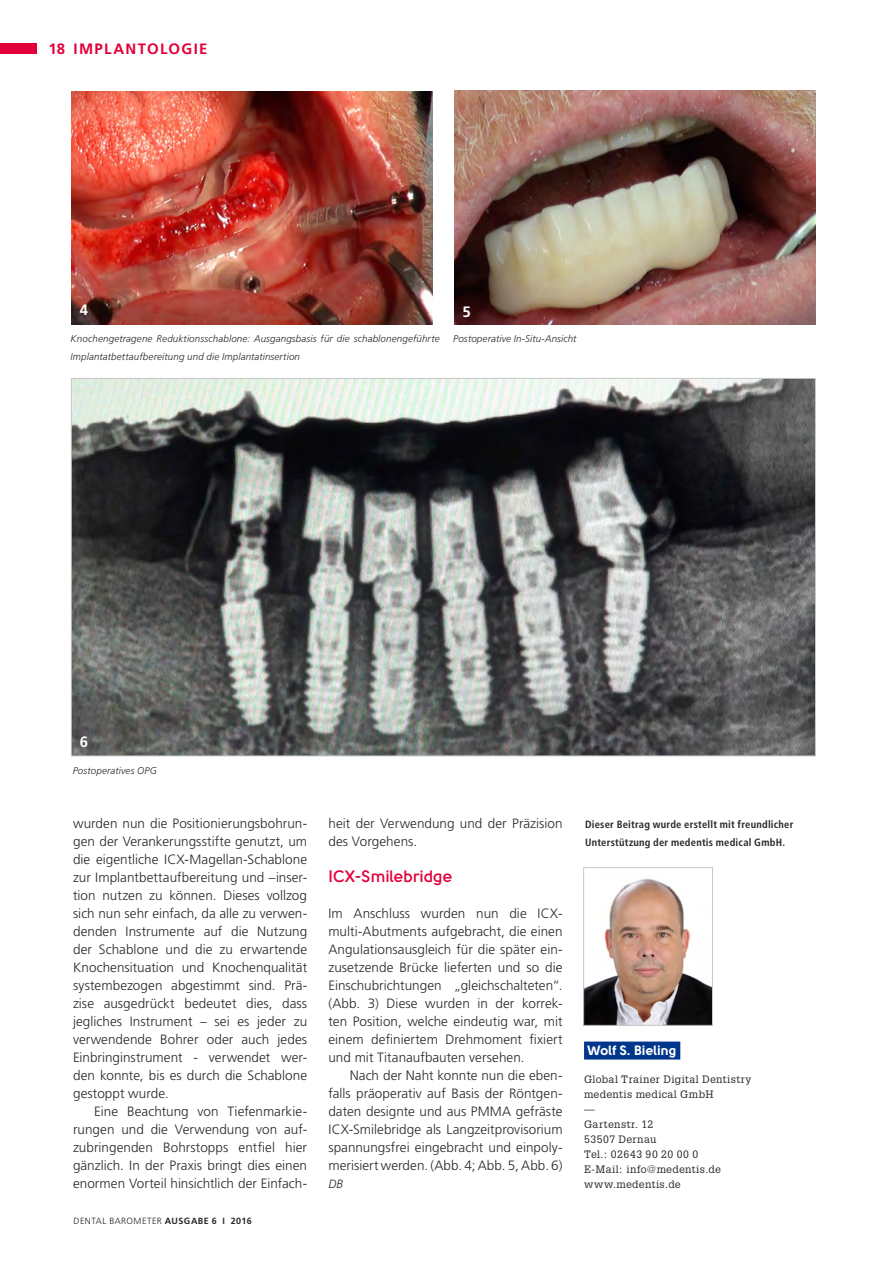
<style>
.page{position:relative;width:893px;height:1263px;background:#fff}
.page>*{position:absolute;margin:0;border:0;box-sizing:border-box;transform-origin:0 0}
.t1{font:700 16.5px "Solomon";color:#e2003b}
.t2{font:700 15px "Frutiger LT Std";letter-spacing:.085em;color:#e2003b}
.t3{font:700 15px "Frutiger LT Std";color:#fff}
.t4{font:300 13.5px/18px "Frutiger LT Std";letter-spacing:.005em;color:#282829;text-align:justify}
.t5{font:900 13.5px "Solomon";color:#fff}
.t6{font:italic 300 12px "Frutiger LT Std";color:#282829}
.t7{font:10.5px/15px "Glypha LT Std";letter-spacing:.04em;color:#282829}
.t8{font:700 condensed 10.5px/18px "Frutiger LT Std";letter-spacing:.02em;color:#282829}
.t9{font:italic 300 9.75px/18px "Frutiger LT Std";letter-spacing:.015em;color:#282829}
.t10{font:300 9px "Frutiger LT Std";letter-spacing:.055em;color:#282829}
.s1{font-weight:700}
</style>
<div class="page">
<div style="left:0;top:44px;width:37px;height:10px;background:#e2003b"></div>
<div style="left:584px;top:1041px;width:96px;height:18px;background:#00378b"></div>
<img style="left:585px;top:879px;width:126px;height:144px">
<div style="left:583px;top:867px;width:130px;height:158px;border:1px solid #c6c7c8"></div>
<img style="left:454px;top:90px;width:361px;height:234px">
<img style="left:71px;top:91px;width:362px;height:233px">
<img style="left:73px;top:380px;width:741px;height:374px">
<p class="t2" style="left:49px;top:40px;width:161px">18 IMPLANTOLOGIE</p>
<p class="t3" style="left:80px;top:301px;width:10px">4</p>
<p class="t9" style="left:71px;top:330px;width:370px">Knochengetragene Reduktionsschablone: Ausgangsbasis für die schablonengeführte<br>Implantatbettaufbereitung und die Implantatinsertion</p>
<p class="t3" style="left:463px;top:303px;width:10px">5</p>
<p class="t9" style="left:453px;top:330px;width:125px">Postoperative In-Situ-Ansicht</p>
<p class="t3" style="left:80px;top:733px;width:10px">6</p>
<p class="t9" style="left:73px;top:762px;width:86px">Postoperatives OPG</p>
<p class="t4" style="left:73px;top:815px;width:236px">wurden nun die Positionierungsbohrun&shy;gen der Verankerungsstifte genutzt, um die eigentliche ICX-Magellan-Schablone zur Implantbettaufbereitung und –inser&shy;tion nutzen zu können. Dieses vollzog sich nun sehr einfach, da alle zu verwen&shy;denden Instrumente auf die Nutzung der Schablone und die zu erwartende Knochensituation und Knochenqualität systembezogen abgestimmt sind. Prä&shy;zise ausgedrückt bedeutet dies, dass jegliches Instrument – sei es jeder zu verwendende Bohrer oder auch jedes Einbringinstrument - verwendet wer&shy;den konnte, bis es durch die Schablone gestoppt wurde.</p>
<p class="t4" style="left:73px;top:1102px;width:236px;text-indent:21px">Eine Beachtung von Tiefenmarkie&shy;rungen und die Verwendung von auf&shy;zubringenden Bohrstopps entfiel hier gänzlich. In der Praxis bringt dies einen enormen Vorteil hinsichtlich der Einfach-</p>
<p class="t10" style="left:74px;top:1216px;width:180px">DENTAL BAROMETER <span class="s1">AUSGABE 6 I 2016</span></p>
<p class="t4" style="left:328px;top:814px;width:236px">heit der Verwendung und der Präzision des Vorgehens.</p>
<p class="t1" style="left:328px;top:867px;width:126px">ICX-Smilebridge</p>
<p class="t4" style="left:328px;top:905px;width:236px">Im Anschluss wurden nun die ICX&shy;multi-Abutments aufgebracht, die einen Angulationsausgleich für die später ein&shy;zusetzende Brücke lieferten und so die Einschubrichtungen „gleichschalteten“. (Abb. 3) Diese wurden in der korrek&shy;ten Position, welche eindeutig war, mit einem definiertem Drehmoment fixiert und mit Titanaufbauten versehen.</p>
<p class="t4" style="left:328px;top:1066px;width:236px;text-indent:21px">Nach der Naht konnte nun die eben&shy;falls präoperativ auf Basis der Röntgen&shy;daten designte und aus PMMA gefräste ICX-Smilebridge als Langzeitprovisorium spannungsfrei eingebracht und einpoly&shy;merisiert werden. (Abb. 4; Abb. 5, Abb. 6)</p>
<p class="t6" style="left:328px;top:1177px;width:16px">DB</p>
<p class="t8" style="left:585px;top:815px;width:210px">Dieser Beitrag wurde erstellt mit freundlicher<br>Unterstützung der medentis medical GmbH.</p>
<p class="t5" style="left:587px;top:1042px;width:91px">Wolf S. Bieling</p>
<p class="t7" style="left:584px;top:1071px;width:169px">Global Trainer Digital Dentistry medentis medical GmbH<br>—<br>Gartenstr. 12<br>53507 Dernau<br>Tel.: 02643 90 20 00 0<br>E-Mail: info@medentis.de www.medentis.de</p>
</div>
